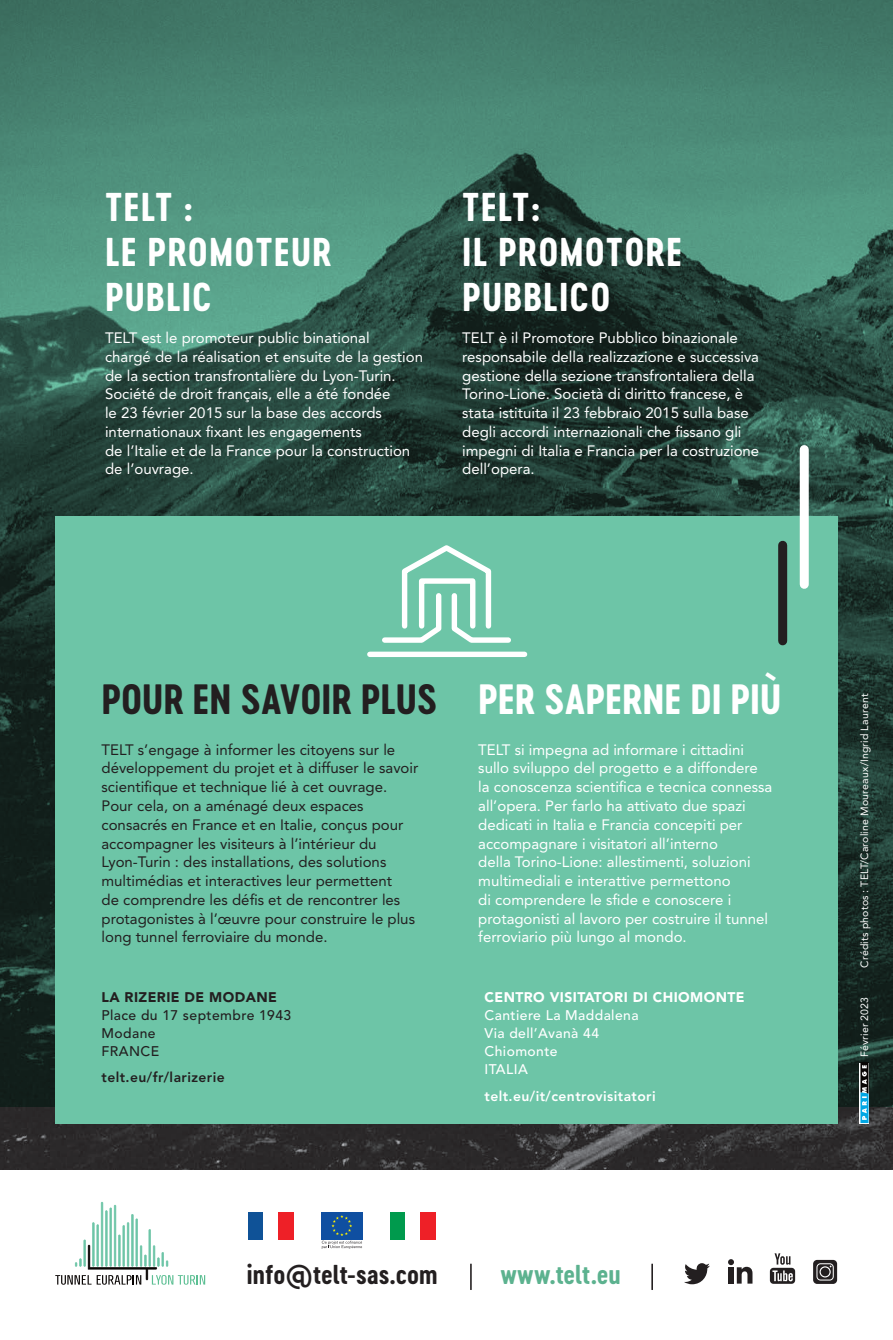
<style>
.page{position:relative;width:893px;height:1340px;background:#fff}
.page>*{position:absolute;margin:0;border:0;box-sizing:border-box;transform-origin:0 0}
.t1{font:39.6px "Cervo Neue Bold Neue";color:#231f20}
.t2{font:37.5px/45px "Cervo Neue Bold Neue";letter-spacing:.03em;color:#fff}
.t3{font:25.5px "Cervo Neue Bold Neue";letter-spacing:-.005em;color:#231f20}
.t4{font:25.5px "Cervo Neue Bold Neue";letter-spacing:-.005em;color:#5cb28f}
.t5{font:15px/18.8px "Avenir LT Std";color:#fff}
.t6{font:15px/18.8px "Avenir LT Std";color:#231f20}
.t7{font:500 13.95px/18px "Avenir LT Std";letter-spacing:.03em;color:#fff}
.t8{font:500 13.95px/18px "Avenir LT Std";letter-spacing:.03em;color:#231f20}
.t9{font:900 13.95px "Avenir LT Std";letter-spacing:.03em;color:#fff}
.t10{font:800 13.95px "Avenir LT Std";letter-spacing:.03em;color:#fff}
.t11{font:800 13.95px "Avenir LT Std";letter-spacing:.03em;color:#231f20}
.t12{font:900 13.95px "Avenir LT Std";letter-spacing:.03em;color:#231f20}
.t13{font:10.5px "Avenir LT Std";letter-spacing:.02em;color:#fff}
.s1{color:#fff}
</style>
<div class="page">
<img style="left:0;top:0;width:893px;height:1169px">
<div style="left:55px;top:516px;width:783px;height:607px;background:#6dc5a7"></div>
<svg style="left:367px;top:545px;width:161px;height:112px"></svg>
<div style="left:778px;top:545px;width:9px;height:96px;background:#231f20"></div>
<div style="left:800px;top:449px;width:9px;height:135px;background:#fff"></div>
<svg style="left:868px;top:1062px;width:1px;height:61px"></svg>
<svg style="left:860px;top:1062px;width:8px;height:61px"></svg>
<svg style="left:684px;top:1263px;width:26px;height:21px"></svg>
<svg style="left:728px;top:1259px;width:24px;height:24px"></svg>
<svg style="left:770px;top:1253px;width:25px;height:30px"></svg>
<hr style="left:470px;top:1263px;width:2px;height:26px;background:#231f20">
<hr style="left:651px;top:1263px;width:2px;height:26px;background:#231f20">
<div style="left:813px;top:1259px;width:24px;height:24px;background:#231f20;border-radius:4px"></div>
<svg style="left:816px;top:1263px;width:18px;height:17px"></svg>
<div style="left:248px;top:1211px;width:15px;height:28px;background:#0f5297"></div>
<div style="left:279px;top:1211px;width:15px;height:28px;background:#ee2027"></div>
<div style="left:390px;top:1211px;width:15px;height:28px;background:#009a4d"></div>
<div style="left:420px;top:1211px;width:16px;height:28px;background:#ee2027"></div>
<div style="left:321px;top:1211px;width:41px;height:28px;background:#0f4fa1"></div>
<svg style="left:322px;top:1215px;width:40px;height:33px"></svg>
<hr style="left:84px;top:1239px;width:2px;height:27px;background:#6dc5a7">
<hr style="left:92px;top:1222px;width:3px;height:44px;background:#6dc5a7">
<hr style="left:97px;top:1224px;width:2px;height:42px;background:#6dc5a7">
<hr style="left:101px;top:1201px;width:2px;height:65px;background:#6dc5a7">
<hr style="left:105px;top:1210px;width:3px;height:56px;background:#6dc5a7">
<hr style="left:110px;top:1207px;width:2px;height:59px;background:#6dc5a7">
<hr style="left:114px;top:1204px;width:2px;height:62px;background:#6dc5a7">
<hr style="left:118px;top:1234px;width:3px;height:32px;background:#6dc5a7">
<hr style="left:123px;top:1225px;width:2px;height:41px;background:#6dc5a7">
<hr style="left:127px;top:1222px;width:2px;height:44px;background:#6dc5a7">
<hr style="left:131px;top:1213px;width:3px;height:53px;background:#6dc5a7">
<hr style="left:136px;top:1218px;width:2px;height:48px;background:#6dc5a7">
<hr style="left:149px;top:1229px;width:2px;height:37px;background:#6dc5a7">
<svg style="left:55px;top:1240px;width:150px;height:44px"></svg>
<h2 class="t2" style="left:105px;top:185px;width:228px">TELT :<br>LE PROMOTEUR<br>PUBLIC</h2>
<p class="t5" style="left:105px;top:328px;width:319px">TELT est le promoteur public binational<br>chargé de la réalisation et ensuite de la gestion de la section transfrontalière du Lyon-Turin.<br>Société de droit français, elle a été fondée<br>le 23 février 2015 sur la base des accords internationaux fixant les engagements<br>de l’Italie et de la France pour la construction de l’ouvrage.</p>
<h2 class="t2" style="left:462px;top:185px;width:221px">TELT:<br>IL PROMOTORE<br>PUBBLICO</h2>
<p class="t5" style="left:462px;top:328px;width:299px">TELT è il Promotore Pubblico binazionale responsabile della realizzazione e successiva gestione della sezione transfrontaliera della Torino-Lione. Società di diritto francese, è stata istituita il 23 febbraio 2015 sulla base degli accordi internazionali che fissano gli impegni di Italia e Francia per la costruzione dell’opera.</p>
<h1 class="t1" style="left:102px;top:672px;width:681px">POUR EN SAVOIR PLUS <span class="s1">PER SAPERNE DI PIÙ</span></h1>
<p class="t6" style="left:102px;top:740px;width:318px">TELT s’engage à informer les citoyens sur le développement du projet et à diffuser le savoir scientifique et technique lié à cet ouvrage.<br>Pour cela, on a aménagé deux espaces consacrés en France et en Italie, conçus pour accompagner les visiteurs à l’intérieur du Lyon-Turin : des installations, des solutions multimédias et interactives leur permettent<br>de comprendre les défis et de rencontrer les protagonistes à l’œuvre pour construire le plus long tunnel ferroviaire du monde.</p>
<p class="t12" style="left:102px;top:988px;width:177px">LA RIZERIE DE MODANE</p>
<p class="t8" style="left:102px;top:1006px;width:191px">Place du 17 septembre 1943<br>Modane<br>FRANCE</p>
<p class="t11" style="left:102px;top:1069px;width:125px">telt.eu/fr/larizerie</p>
<p class="t5" style="left:478px;top:740px;width:296px">TELT si impegna ad informare i cittadini sullo sviluppo del progetto e a diffondere la conoscenza scientifica e tecnica connessa all’opera. Per farlo ha attivato due spazi dedicati in Italia e Francia concepiti per accompagnare i visitatori all’interno<br>della Torino-Lione: allestimenti, soluzioni multimediali e interattive permettono<br>di comprendere le sfide e conoscere i protagonisti al lavoro per costruire il tunnel ferroviario più lungo al mondo.</p>
<p class="t9" style="left:485px;top:988px;width:261px">CENTRO VISITATORI DI CHIOMONTE</p>
<p class="t7" style="left:485px;top:1006px;width:155px">Cantiere La Maddalena<br>Via dell’Avanà 44<br>Chiomonte<br>ITALIA</p>
<p class="t10" style="left:485px;top:1087px;width:173px">telt.eu/it/centrovisitatori</p>
<h3 class="t3" style="left:247px;top:1257px;width:192px">info@telt-sas.com</h3>
<h3 class="t4" style="left:501px;top:1257px;width:121px">www.telt.eu</h3>
<p class="t13" style="left:858px;top:967px;width:276px;rotate:-90deg">Crédits photos : TELT/Caroline Moureaux/Ingrid Laurent</p>
<p class="t13" style="left:858px;top:1057px;width:62px;rotate:-90deg">Février 2023</p>
</div>
